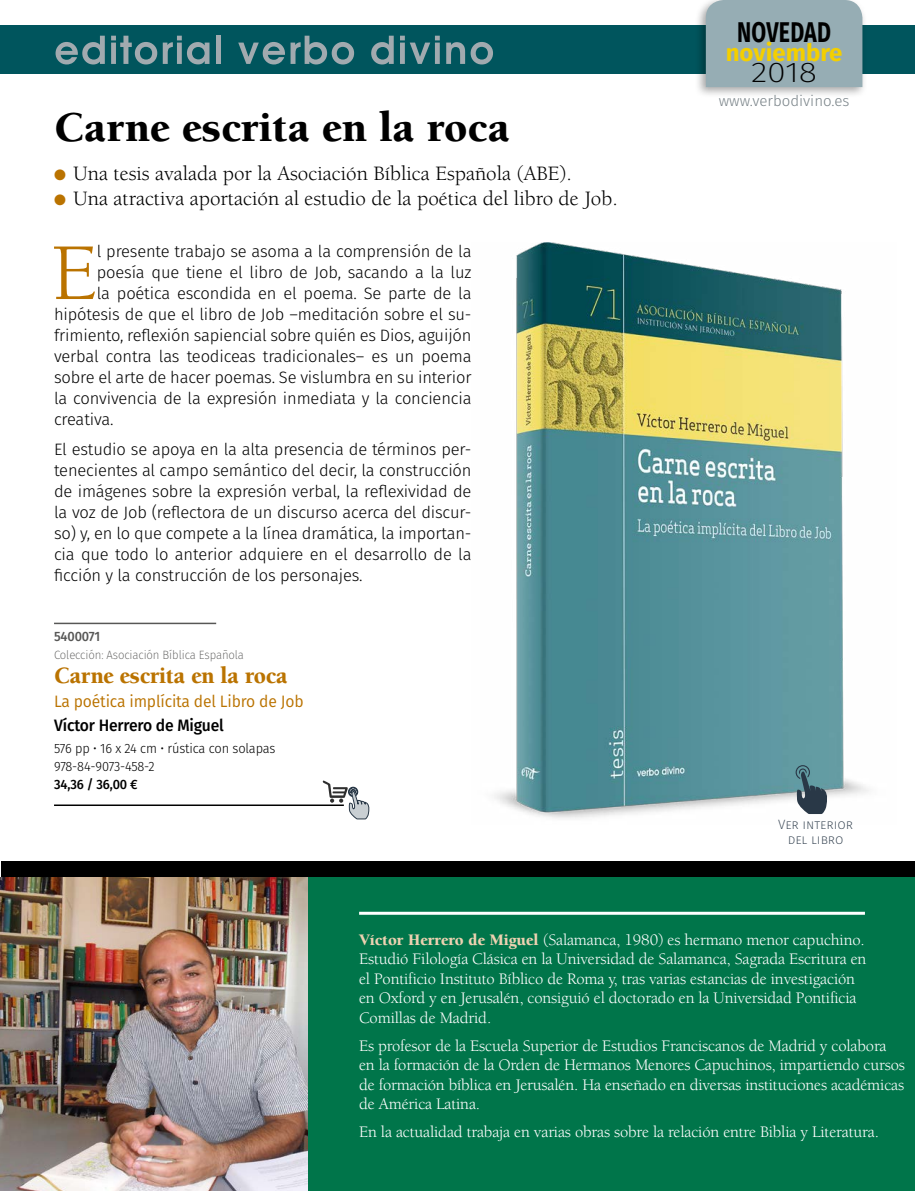
<style>
.page{position:relative;width:915px;height:1191px;background:#fff}
.page>*{position:absolute;margin:0;border:0;box-sizing:border-box;transform-origin:0 0}
.t1{font:82.65px "Berkeley";color:#ba7300}
.t2{font:900 43.5px "Berkeley";color:#000}
.t3{font:700 28.5px "Fira Sans";letter-spacing:.01em;color:#000;scale:.75 1}
.t4{font:200 28.5px "Fira Sans";color:#000;scale:1.2 1}
.t5{font:900 24px "Berkeley";letter-spacing:-.01em;color:#ba7300;scale:.95 1}
.t6{font:700 24px "Fira Sans";color:#f4cf00}
.t7{font:21px "Berkeley";color:#000}
.t8{font:300 16.5px/21px "Fira Sans";letter-spacing:-.01em;color:#000;text-align:justify}
.t9{font:16.5px/19.5px "Berkeley";letter-spacing:-.01em;color:#fff}
.t10{font:16.5px "Fira Sans";letter-spacing:-.01em;color:#ba7300;scale:.95 1}
.t11{font:500 16.5px "Fira Sans";letter-spacing:-.01em;color:#000;scale:.95 1}
.t12{font:300 15px "Fira Sans";color:#798388}
.t13{font:300 13.5px/18px "Fira Sans";letter-spacing:-.01em;color:#000;scale:.95 1}
.t14{font:200 13.5px/15px "Fira Sans";color:#293847;text-align:center}
.t15{font:500 13.5px "Fira Sans";letter-spacing:-.01em;color:#000;scale:.95 1}
.t16{font:500 13.5px "Fira Sans";letter-spacing:-.01em;color:#575756;scale:.95 1}
.t17{font:200 12px "Fira Sans";letter-spacing:-.01em;color:#575756;scale:.95 1}
.s1{color:#ba7300}
.s2{font-weight:900;color:#edd2b1}
</style>
<div class="page">
<svg style="left:322px;top:780px;width:48px;height:39px"></svg>
<div style="left:0;top:25px;width:914px;height:49px;background:#00555d"></div>
<svg style="left:56px;top:36px;width:49px;height:28px"></svg>
<svg style="left:111px;top:36px;width:46px;height:28px"></svg>
<svg style="left:163px;top:36px;width:46px;height:28px"></svg>
<div style="left:216px;top:36px;width:5px;height:28px;background:#a1aaaf"></div>
<svg style="left:238px;top:36px;width:116px;height:28px"></svg>
<svg style="left:371px;top:36px;width:22px;height:28px"></svg>
<svg style="left:400px;top:36px;width:39px;height:28px"></svg>
<svg style="left:446px;top:42px;width:47px;height:22px"></svg>
<div style="left:694px;top:0;width:172px;height:98px;background:#000;opacity:.35"></div>
<div style="left:705px;top:0;width:157px;height:87px;background:#96adb4"></div>
<div style="left:1px;top:861px;width:913px;height:330px;background:#00754a"></div>
<hr style="left:54px;top:622px;width:162px;height:2px;background:#575756">
<hr style="left:54px;top:804px;width:290px;height:2px;background:#000">
<hr style="left:359px;top:911px;width:505px;height:3px;background:#fff">
<div style="left:1px;top:861px;width:913px;height:16px;background:#000"></div>
<img style="left:494px;top:242px;width:375px;height:577px">
<img style="left:0;top:877px;width:308px;height:314px">
<svg style="left:795px;top:765px;width:32px;height:49px;background:#53717c"></svg>
<h2 class="t2" style="left:54px;top:104px;width:457px">Carne escrita en la roca</h2>
<p class="t7" style="left:54px;top:162px;width:519px"><span class="s1">●</span> Una tesis avalada por la Asociación Bíblica Española (ABE).</p>
<p class="t7" style="left:54px;top:188px;width:565px"><span class="s1">●</span> Una atractiva aportación al estudio de la poética del libro de Job.</p>
<h1 class="t1" style="left:52px;top:229px;width:47px">E</h1>
<p class="t8" style="left:97px;top:241px;width:376px">l presente trabajo se asoma a la comprensión de la</p>
<p class="t8" style="left:97px;top:262px;width:376px">poesía que tiene el libro de Job, sacando a la luz</p>
<p class="t8" style="left:97px;top:283px;width:376px">la poética escondida en el poema. Se parte de la</p>
<p class="t8" style="left:54px;top:304px;width:419px">hipótesis de que el libro de Job –meditación sobre el su-</p>
<p class="t8" style="left:54px;top:325px;width:419px">frimiento, reflexión sapiencial sobre quién es Dios, aguijón</p>
<p class="t8" style="left:54px;top:346px;width:419px">verbal contra las teodiceas tradicionales– es un poema</p>
<p class="t8" style="left:54px;top:367px;width:419px">sobre el arte de hacer poemas. Se vislumbra en su interior</p>
<p class="t8" style="left:54px;top:388px;width:419px">la convivencia de la expresión inmediata y la conciencia</p>
<p class="t8" style="left:54px;top:409px;width:61px">creativa.</p>
<p class="t8" style="left:54px;top:438px;width:419px">El estudio se apoya en la alta presencia de términos per&shy;tenecientes al campo semántico del decir, la construcción de imágenes sobre la expresión verbal, la reflexividad de la voz de Job (reflectora de un discurso acerca del discur&shy;so) y, en lo que compete a la línea dramática, la importan&shy;cia que todo lo anterior adquiere en el desarrollo de la ficción y la construcción de los personajes.</p>
<p class="t16" style="left:54px;top:625px;width:50px">5400071</p>
<p class="t17" style="left:54px;top:646px;width:201px">Colección: Asociación Bíblica Española</p>
<h3 class="t5" style="left:54px;top:663px;width:247px">Carne escrita en la roca</h3>
<p class="t10" style="left:54px;top:689px;width:264px">La poética implícita del Libro de Job</p>
<p class="t11" style="left:54px;top:711px;width:180px">Víctor Herrero de Miguel</p>
<p class="t13" style="left:54px;top:739px;width:234px">576 pp • 16 x 24 cm • rústica con solapas<br>978-84-9073-458-2</p>
<p class="t15" style="left:54px;top:773px;width:89px">34,36 / 36,00 €</p>
<h3 class="t3" style="left:737px;top:8px;width:127px">NOVEDAD</h3>
<h3 class="t6" style="left:725px;top:32px;width:118px">noviembre</h3>
<h3 class="t4" style="left:750px;top:52px;width:57px">2018</h3>
<p class="t12" style="left:718px;top:90px;width:132px">www.verbodivino.es</p>
<p class="t14" style="left:778px;top:816px;width:76px">Ver interior del libro</p>
<p class="t9" style="left:359px;top:930px;width:508px"><span class="s2">Víctor Herrero de Miguel</span> (Salamanca, 1980) es hermano menor capuchino.<br>Estudió Filología Clásica en la Universidad de Salamanca, Sagrada Escritura en el Pontificio Instituto Bíblico de Roma y, tras varias estancias de investigación en Oxford y en Jerusalén, consiguió el doctorado en la Universidad Pontificia Comillas de Madrid.</p>
<p class="t9" style="left:359px;top:1036px;width:547px">Es profesor de la Escuela Superior de Estudios Franciscanos de Madrid y colabora en la formación de la Orden de Hermanos Menores Capuchinos, impartiendo cursos de formación bíblica en Jerusalén. Ha enseñado en diversas instituciones académicas de América Latina.</p>
<p class="t9" style="left:359px;top:1122px;width:521px">En la actualidad trabaja en varias obras sobre la relación entre Biblia y Literatura.</p>
</div>
